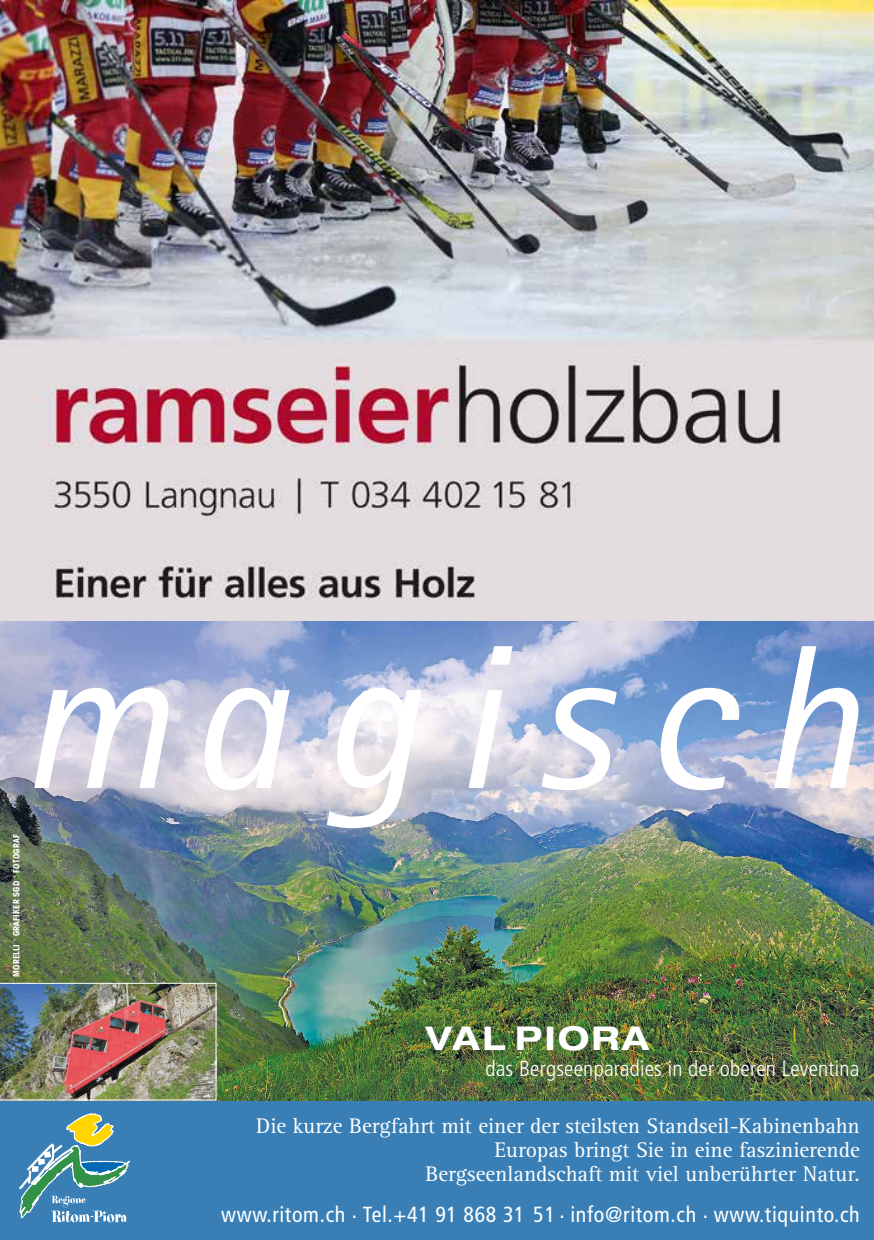
<style>
.page{position:relative;width:874px;height:1240px;background:#fff}
.page>*{position:absolute;margin:0;border:0;box-sizing:border-box;transform-origin:0 0}
.t1{font:italic 205.55px "Agfa Rotis Sans Serif";letter-spacing:.16em;color:#fff}
.t2{font:700 expanded 32.8px "Helvetica Neue";letter-spacing:.075em;color:#fff}
.t3{font:21.85px/24.1px "Rotis Serif";color:#fff;text-align:right}
.t4{font:condensed 21.85px "Frutiger";letter-spacing:.03em;color:#fff}
.t5{font:300 condensed 21.85px "Frutiger";letter-spacing:.01em;color:#fff}
.t6{font:700 condensed 8.75px "Avant Garde";letter-spacing:.02em;color:#fff}
</style>
<div class="page">
<div style="left:0;top:620px;width:874px;height:620px;background:#397fb6"></div>
<img style="left:0;top:0;width:874px;height:1100px">
<img style="left:0;top:983px;width:216px;height:117px">
<svg style="left:19px;top:1114px;width:111px;height:108px"></svg>
<p class="t6" style="left:11px;top:873px;width:40px;rotate:-90deg">FOTOGRAF</p>
<p class="t6" style="left:6px;top:878px;width:4px;rotate:-90deg">.</p>
<p class="t6" style="left:11px;top:936px;width:57px;rotate:-90deg">GRAFIKER SGD</p>
<p class="t6" style="left:6px;top:941px;width:4px;rotate:-90deg">.</p>
<p class="t6" style="left:11px;top:977px;width:34px;rotate:-90deg">MORELLI</p>
<h1 class="t1" style="left:18px;top:597px;width:844px">magisch</h1>
<h2 class="t2" style="left:426px;top:1018px;width:225px">VAL PIORA</h2>
<p class="t5" style="left:485px;top:1056px;width:376px">das Bergseenparadies in der oberen Leventina</p>
<p class="t3" style="left:256px;top:1114px;width:605px">Die kurze Bergfahrt mit einer der steilsten Standseil-Kabinenbahn<br>Europas bringt Sie in eine faszinierende<br>Bergseenlandschaft mit viel unberührter Natur.</p>
<p class="t4" style="left:221px;top:1202px;width:640px">www.ritom.ch . Tel.+41 91 868 31 51 . info@ritom.ch . www.tiquinto.ch</p>
</div>
